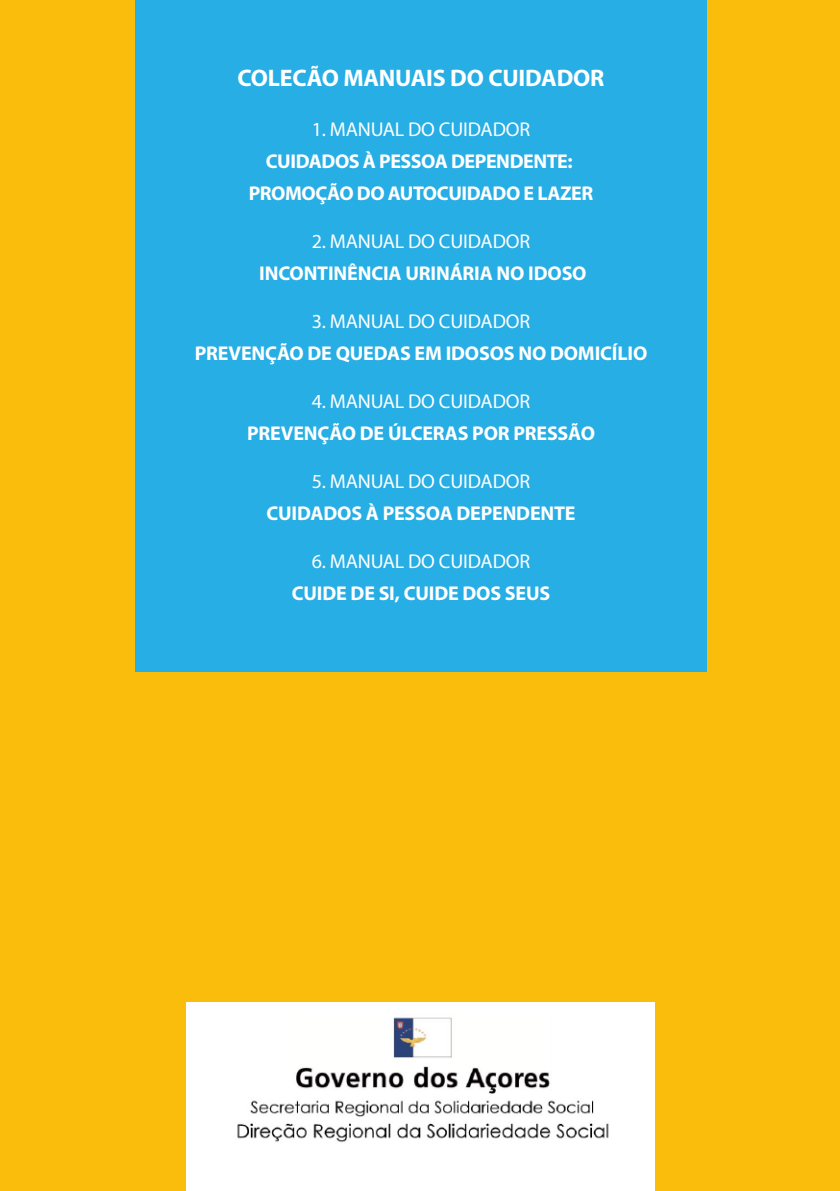
<style>
.page{position:relative;width:840px;height:1191px;background:#fbbd0b}
.page>*{position:absolute;margin:0;border:0;box-sizing:border-box;transform-origin:0 0}
.t1{font:700 24px "Myriad Pro";letter-spacing:-.01em;color:#fff}
.t2{font:700 20px/32px "Myriad Pro";letter-spacing:-.01em;color:#fff;text-align:center}
.t3{font:20px "Myriad Pro";letter-spacing:-.01em;color:#fff}
</style>
<div class="page">
<div style="left:187px;top:1002px;width:468px;height:189px;background:#fff"></div>
<img style="left:237px;top:1017px;width:372px;height:126px">
<div style="left:135px;top:0;width:572px;height:671px;background:#26aee5"></div>
<p class="t1" style="left:238px;top:62px;width:368px">COLECÃO MANUAIS DO CUIDADOR</p>
<p class="t3" style="left:312px;top:117px;width:220px">1. MANUAL DO CUIDADOR</p>
<p class="t2" style="left:249px;top:145px;width:346px">CUIDADOS À PESSOA DEPENDENTE:<br>PROMOÇÃO DO AUTOCUIDADO E LAZER</p>
<p class="t3" style="left:312px;top:229px;width:220px">2. MANUAL DO CUIDADOR</p>
<p class="t2" style="left:259px;top:257px;width:329px">INCONTINÊNCIA URINÁRIA NO IDOSO</p>
<p class="t3" style="left:312px;top:309px;width:220px">3. MANUAL DO CUIDADOR</p>
<p class="t2" style="left:195px;top:337px;width:454px">PREVENÇÃO DE QUEDAS EM IDOSOS NO DOMICÍLIO</p>
<p class="t3" style="left:312px;top:389px;width:220px">4. MANUAL DO CUIDADOR</p>
<p class="t2" style="left:247px;top:417px;width:349px">PREVENÇÃO DE ÚLCERAS POR PRESSÃO</p>
<p class="t3" style="left:312px;top:469px;width:220px">5. MANUAL DO CUIDADOR</p>
<p class="t2" style="left:266px;top:497px;width:311px">CUIDADOS À PESSOA DEPENDENTE</p>
<p class="t3" style="left:312px;top:549px;width:220px">6. MANUAL DO CUIDADOR</p>
<p class="t2" style="left:292px;top:577px;width:260px">CUIDE DE SI, CUIDE DOS SEUS</p>
</div>
